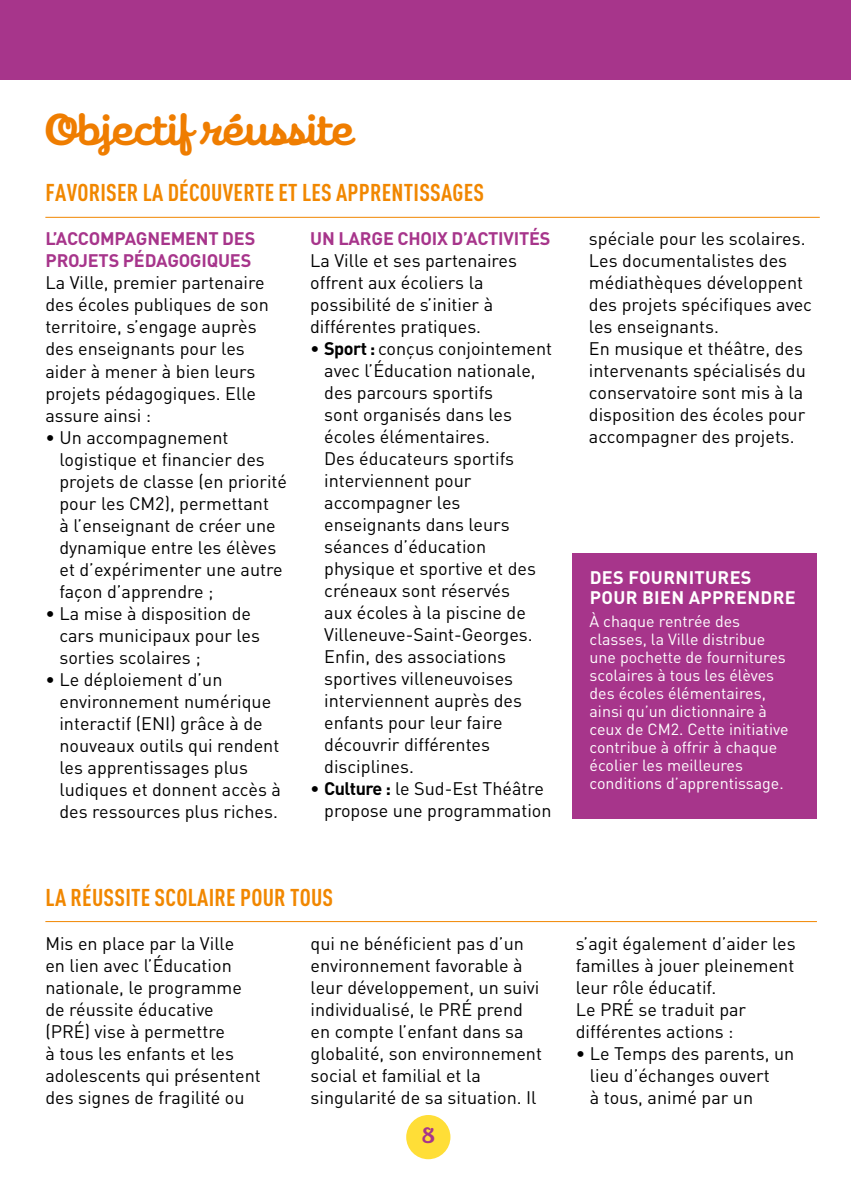
<style>
.page{position:relative;width:851px;height:1191px;background:#fff}
.page>*{position:absolute;margin:0;border:0;box-sizing:border-box;transform-origin:0 0}
.t1{font:700 40px "Galaxie Cassiopeia";letter-spacing:-.025em;color:#ef7d00}
.t2{font:700 condensed 24px "DIN Pro";letter-spacing:.01em;color:#f18700}
.t3{font:700 20px "Galaxie Cassiopeia";color:#a7358b}
.t4{font:18px/22px "DIN Pro";color:#000}
.t5{font:700 18px/22px "DIN Pro";letter-spacing:-.01em;color:#a7358b}
.t6{font:700 18px/20px "DIN Pro";letter-spacing:.02em;color:#fff}
.t7{font:16px/18px "DIN Pro";color:#fff}
.s1{font-weight:700}
</style>
<div class="page">
<div style="left:406px;top:1115px;width:44px;height:44px;background:#ffde37;border-radius:50%"></div>
<div style="left:0;top:0;width:840px;height:79px;background:#a7358b"></div>
<div style="left:839px;top:0;width:11px;height:79px;background:#a7358b"></div>
<hr style="left:45px;top:217px;width:774px;height:1px;background:#f18700">
<hr style="left:45px;top:921px;width:771px;height:1px;background:#f18700">
<div style="left:572px;top:554px;width:244px;height:264px;background:#a7358b"></div>
<h1 class="t1" style="left:45px;top:103px;width:312px">Objectif réussite</h1>
<h2 class="t2" style="left:46px;top:175px;width:440px">FAVORISER LA DÉCOUVERTE ET LES APPRENTISSAGES</h2>
<p class="t5" style="left:46px;top:226px;width:211px">L’ACCOMPAGNEMENT DES<br>PROJETS PÉDAGOGIQUES</p>
<p class="t4" style="left:45px;top:270px;width:225px">La Ville, premier partenaire des écoles publiques de son territoire, s’engage auprès des enseignants pour les aider à mener à bien leurs projets pédagogiques. Elle assure ainsi :</p>
<p class="t4" style="left:59px;top:424px;width:229px;text-indent:-14px">• Un accompagnement logistique et financier des projets de classe (en priorité pour les CM2), permettant<br>à l’enseignant de créer une dynamique entre les élèves et d’expérimenter une autre façon d’apprendre ;</p>
<p class="t4" style="left:59px;top:600px;width:202px;text-indent:-14px">• La mise à disposition de cars municipaux pour les sorties scolaires ;</p>
<p class="t4" style="left:59px;top:666px;width:223px;text-indent:-14px">• Le déploiement d’un environnement numérique interactif (ENI) grâce à de nouveaux outils qui rendent les apprentissages plus ludiques et donnent accès à des ressources plus riches.</p>
<p class="t5" style="left:310px;top:226px;width:242px">UN LARGE CHOIX D’ACTIVITÉS</p>
<p class="t4" style="left:310px;top:248px;width:208px">La Ville et ses partenaires offrent aux écoliers la possibilité de s’initier à différentes pratiques.</p>
<p class="t4" style="left:324px;top:336px;width:229px;text-indent:-14px">• <span class="s1">Sport :</span> conçus conjointement avec l’Éducation nationale, des parcours sportifs<br>sont organisés dans les écoles élémentaires.<br>Des éducateurs sportifs interviennent pour accompagner les enseignants dans leurs séances d’éducation physique et sportive et des créneaux sont réservés<br>aux écoles à la piscine de<br>Villeneuve-Saint-Georges.<br>Enfin, des associations sportives villeneuvoises interviennent auprès des enfants pour leur faire découvrir différentes disciplines.</p>
<p class="t4" style="left:324px;top:776px;width:229px;text-indent:-14px">• <span class="s1">Culture :</span> le Sud-Est Théâtre propose une programmation</p>
<p class="t4" style="left:589px;top:226px;width:224px">spéciale pour les scolaires.<br>Les documentalistes des médiathèques développent des projets spécifiques avec les enseignants.<br>En musique et théâtre, des intervenants spécialisés du conservatoire sont mis à la disposition des écoles pour accompagner des projets.</p>
<p class="t6" style="left:589px;top:565px;width:207px">DES FOURNITURES<br>POUR BIEN APPRENDRE</p>
<p class="t7" style="left:589px;top:611px;width:201px">À chaque rentrée des classes, la Ville distribue une pochette de fournitures scolaires à tous les élèves des écoles élémentaires, ainsi qu’un dictionnaire à ceux de CM2. Cette initiative contribue à offrir à chaque écolier les meilleures conditions d’apprentissage.</p>
<h2 class="t2" style="left:46px;top:879px;width:289px">LA RÉUSSITE SCOLAIRE POUR TOUS</h2>
<p class="t4" style="left:45px;top:930px;width:217px">Mis en place par la Ville<br>en lien avec l’Éducation nationale, le programme de réussite éducative (PRÉ) vise à permettre<br>à tous les enfants et les adolescents qui présentent des signes de fragilité ou</p>
<p class="t4" style="left:310px;top:930px;width:233px">qui ne bénéficient pas d’un environnement favorable à leur développement, un suivi individualisé, le PRÉ prend en compte l’enfant dans sa globalité, son environnement social et familial et la singularité de sa situation. Il</p>
<p class="t4" style="left:575px;top:930px;width:221px">s’agit également d’aider les familles à jouer pleinement leur rôle éducatif.<br>Le PRÉ se traduit par différentes actions :</p>
<p class="t4" style="left:589px;top:1040px;width:206px;text-indent:-14px">• Le Temps des parents, un lieu d’échanges ouvert<br>à tous, animé par un</p>
<p class="t3" style="left:422px;top:1121px;width:14px">8</p>
</div>
